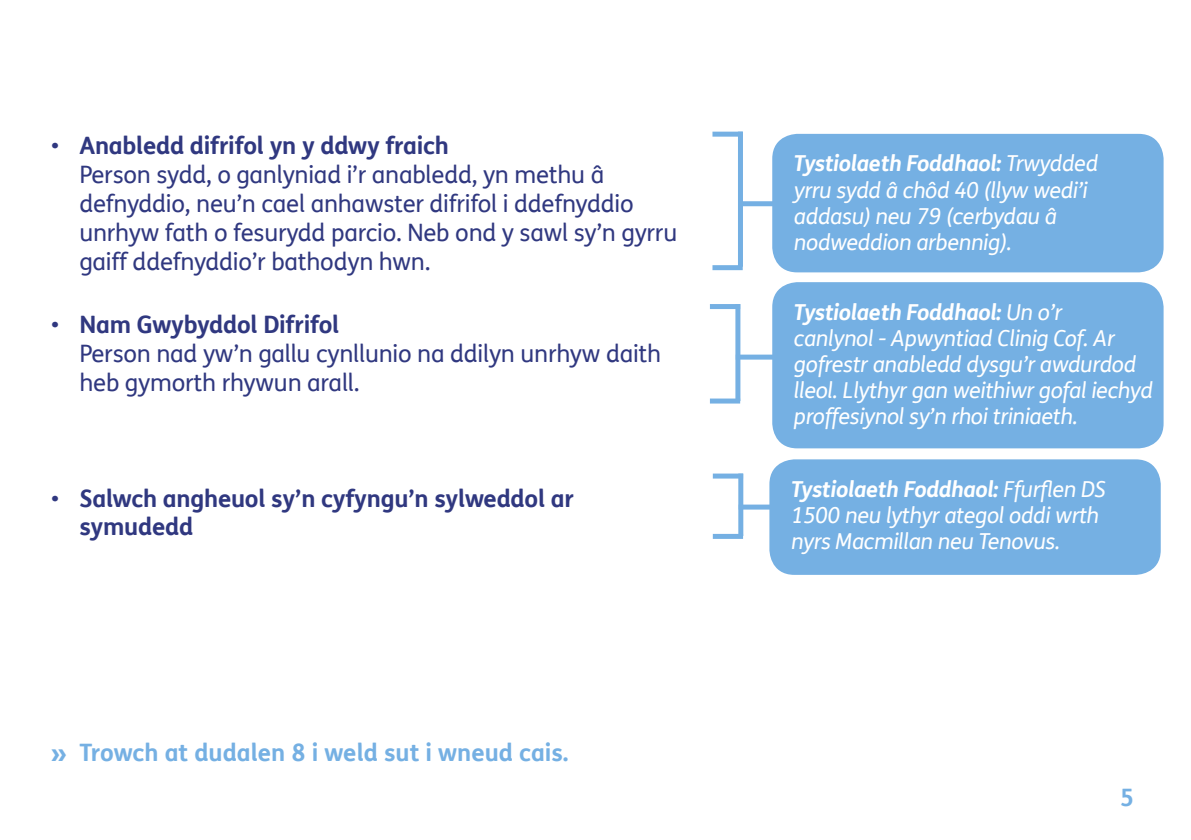
<style>
.page{position:relative;width:1191px;height:840px;background:#fff}
.page>*{position:absolute;margin:0;border:0;box-sizing:border-box;transform-origin:0 0}
.t1{font:24px/28.8px "FS Me";letter-spacing:-.01em;color:#303880}
.t2{font:700 24px/28.8px "FS Me";letter-spacing:-.01em;color:#303880}
.t3{font:700 24px "FS Me";color:#75b0e3}
.Evidence_Title{font:italic 22px/26px "FS Me";letter-spacing:-.015em;color:#fff}
.s1{font-weight:700}
.s2{font-weight:400}
.s3{font-family:"Gill Sans"}
</style>
<div class="page">
<div style="left:713px;top:473px;width:30px;height:5px;background:#75b0e3"></div>
<div style="left:713px;top:533px;width:30px;height:5px;background:#75b0e3"></div>
<div style="left:738px;top:473px;width:5px;height:62px;background:#75b0e3"></div>
<div style="left:738px;top:504px;width:41px;height:5px;background:#75b0e3"></div>
<div style="left:712px;top:131px;width:30px;height:5px;background:#75b0e3"></div>
<div style="left:712px;top:265px;width:30px;height:5px;background:#75b0e3"></div>
<div style="left:738px;top:131px;width:5px;height:135px;background:#75b0e3"></div>
<div style="left:738px;top:201px;width:57px;height:5px;background:#75b0e3"></div>
<div style="left:773px;top:135px;width:389px;height:136px;background:#75b0e3;border-radius:24px"></div>
<div style="left:772px;top:134px;width:391px;height:138px;border:2px solid #75b0e3;border-radius:24px"></div>
<div style="left:770px;top:460px;width:389px;height:113px;background:#75b0e3;border-radius:24px"></div>
<div style="left:769px;top:459px;width:391px;height:115px;border:2px solid #75b0e3;border-radius:24px"></div>
<div style="left:773px;top:283px;width:389px;height:164px;background:#75b0e3;border-radius:24px"></div>
<div style="left:772px;top:282px;width:391px;height:166px;border:2px solid #75b0e3;border-radius:24px"></div>
<div style="left:710px;top:304px;width:30px;height:5px;background:#75b0e3"></div>
<div style="left:710px;top:398px;width:30px;height:5px;background:#75b0e3"></div>
<div style="left:735px;top:304px;width:5px;height:97px;background:#75b0e3"></div>
<div style="left:736px;top:354px;width:40px;height:5px;background:#75b0e3"></div>
<p class="t1" style="left:79px;top:131px;width:599px;text-indent:-28px">• <span class="s1">Anabledd difrifol yn y ddwy fraich<br></span>Person sydd, o ganlyniad i’r anabledd, yn methu â defnyddio, neu’n cael anhawster difrifol i ddefnyddio unrhyw fath o fesurydd parcio. Neb ond y sawl sy’n gyrru gaiff ddefnyddio’r bathodyn hwn.</p>
<p class="t1" style="left:79px;top:310px;width:583px;text-indent:-28px">• <span class="s1">Nam Gwybyddol Difrifol<br></span>Person nad yw’n gallu cynllunio na ddilyn unrhyw daith heb gymorth rhywun arall.</p>
<p class="t2" style="left:79px;top:482px;width:496px;text-indent:-28px"><span class="s2">•</span> Salwch angheuol sy’n cyfyngu’n sylweddol ar symudedd</p>
<p class="t3" style="left:51px;top:733px;width:519px"><span class="s3">»</span> Trowch at dudalen 8 i weld sut i wneud cais.</p>
<p class="Evidence_Title" style="left:794px;top:150px;width:306px"><span class="s1">Tystiolaeth Foddhaol:</span> Trwydded yrru sydd â chôd 40 (llyw wedi’i addasu) neu 79 (cerbydau â nodweddion arbennig).</p>
<p class="Evidence_Title" style="left:794px;top:298px;width:360px"><span class="s1">Tystiolaeth Foddhaol:</span> Un o’r<br>canlynol - Apwyntiad Clinig Cof. Ar gofrestr anabledd dysgu’r awdurdod lleol. Llythyr gan weithiwr gofal iechyd proffesiynol sy’n rhoi triniaeth.</p>
<p class="Evidence_Title" style="left:791px;top:475px;width:316px"><span class="s1">Tystiolaeth Foddhaol:</span> Ffurflen DS<br>1500 neu lythyr ategol oddi wrth nyrs Macmillan neu Tenovus.</p>
<p class="t3" style="left:1120px;top:778px;width:16px">5</p>
</div>
